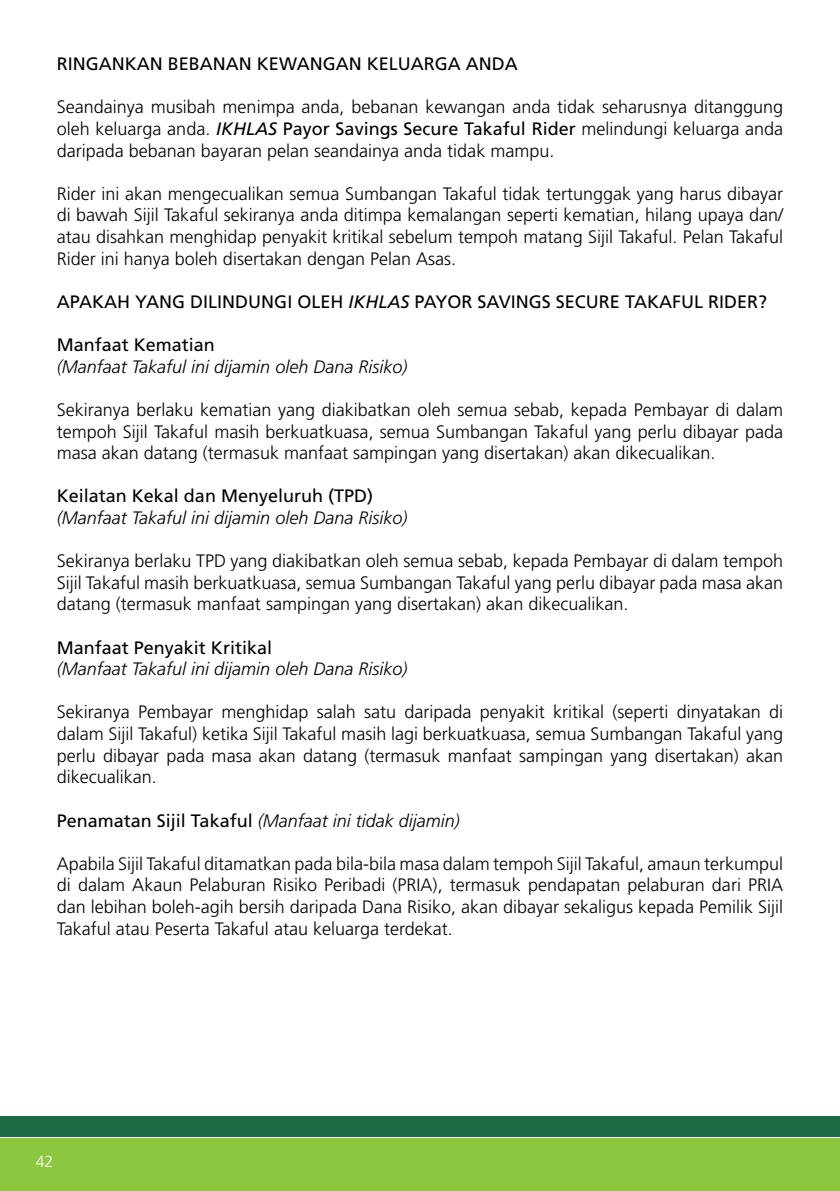
<style>
.page{position:relative;width:840px;height:1191px;background:#fff}
.page>*{position:absolute;margin:0;border:0;box-sizing:border-box;transform-origin:0 0}
.t1{font:300 18px/21.6px "Frutiger LT Std";color:#000;text-align:justify}
.t2{font:18px "Frutiger LT Std";color:#000}
.t3{font:italic 300 18px "Frutiger LT Std";color:#000}
.t4{font:300 16px "Frutiger LT Std";color:#fff}
.s1{font-weight:400;font-style:italic}
.s2{font-weight:400}
.s3{font-style:italic}
.s4{font-weight:400;font-style:normal}
</style>
<div class="page">
<div style="left:0;top:1116px;width:839px;height:20px;background:#1d6b44"></div>
<div style="left:0;top:1138px;width:839px;height:53px;background:#8dc63f"></div>
<p class="t2" style="left:57px;top:53px;width:462px">RINGANKAN BEBANAN KEWANGAN KELUARGA ANDA</p>
<p class="t1" style="left:57px;top:97px;width:727px">Seandainya musibah menimpa anda, bebanan kewangan anda tidak seharusnya ditanggung oleh keluarga anda. <span class="s1">IKHLAS</span> <span class="s2">Payor Savings Secure Takaful Rider</span> melindungi keluarga anda daripada bebanan bayaran pelan seandainya anda tidak mampu.</p>
<p class="t1" style="left:57px;top:183px;width:727px">Rider ini akan mengecualikan semua Sumbangan Takaful tidak tertunggak yang harus dibayar di bawah Sijil Takaful sekiranya anda ditimpa kemalangan seperti kematian, hilang upaya dan/ atau disahkan menghidap penyakit kritikal sebelum tempoh matang Sijil Takaful. Pelan Takaful Rider ini hanya boleh disertakan dengan Pelan Asas.</p>
<p class="t2" style="left:57px;top:291px;width:711px">APAKAH YANG DILINDUNGI OLEH <span class="s3">IKHLAS</span> PAYOR SAVINGS SECURE TAKAFUL RIDER?</p>
<p class="t2" style="left:57px;top:334px;width:160px">Manfaat Kematian</p>
<p class="t3" style="left:57px;top:356px;width:352px">(Manfaat Takaful ini dijamin oleh Dana Risiko)</p>
<p class="t1" style="left:57px;top:399px;width:727px">Sekiranya berlaku kematian yang diakibatkan oleh semua sebab, kepada Pembayar di dalam tempoh Sijil Takaful masih berkuatkuasa, semua Sumbangan Takaful yang perlu dibayar pada masa akan datang (termasuk manfaat sampingan yang disertakan) akan dikecualikan.</p>
<p class="t2" style="left:57px;top:485px;width:318px">Keilatan Kekal dan Menyeluruh (TPD)</p>
<p class="t3" style="left:57px;top:507px;width:352px">(Manfaat Takaful ini dijamin oleh Dana Risiko)</p>
<p class="t1" style="left:57px;top:550px;width:727px">Sekiranya berlaku TPD yang diakibatkan oleh semua sebab, kepada Pembayar di dalam tempoh Sijil Takaful masih berkuatkuasa, semua Sumbangan Takaful yang perlu dibayar pada masa akan datang (termasuk manfaat sampingan yang disertakan) akan dikecualikan.</p>
<p class="t2" style="left:57px;top:637px;width:217px">Manfaat Penyakit Kritikal</p>
<p class="t3" style="left:57px;top:658px;width:352px">(Manfaat Takaful ini dijamin oleh Dana Risiko)</p>
<p class="t1" style="left:57px;top:701px;width:727px">Sekiranya Pembayar menghidap salah satu daripada penyakit kritikal (seperti dinyatakan di dalam Sijil Takaful) ketika Sijil Takaful masih lagi berkuatkuasa, semua Sumbangan Takaful yang perlu dibayar pada masa akan datang (termasuk manfaat sampingan yang disertakan) akan dikecualikan.</p>
<p class="t3" style="left:57px;top:810px;width:404px"><span class="s4">Penamatan Sijil Takaful</span> (Manfaat ini tidak dijamin)</p>
<p class="t1" style="left:57px;top:853px;width:727px">Apabila Sijil Takaful ditamatkan pada bila-bila masa dalam tempoh Sijil Takaful, amaun terkumpul di dalam Akaun Pelaburan Risiko Peribadi (PRIA), termasuk pendapatan pelaburan dari PRIA dan lebihan boleh-agih bersih daripada Dana Risiko, akan dibayar sekaligus kepada Pemilik Sijil Takaful atau Peserta Takaful atau keluarga terdekat.</p>
<p class="t4" style="left:36px;top:1152px;width:19px">42</p>
</div>
